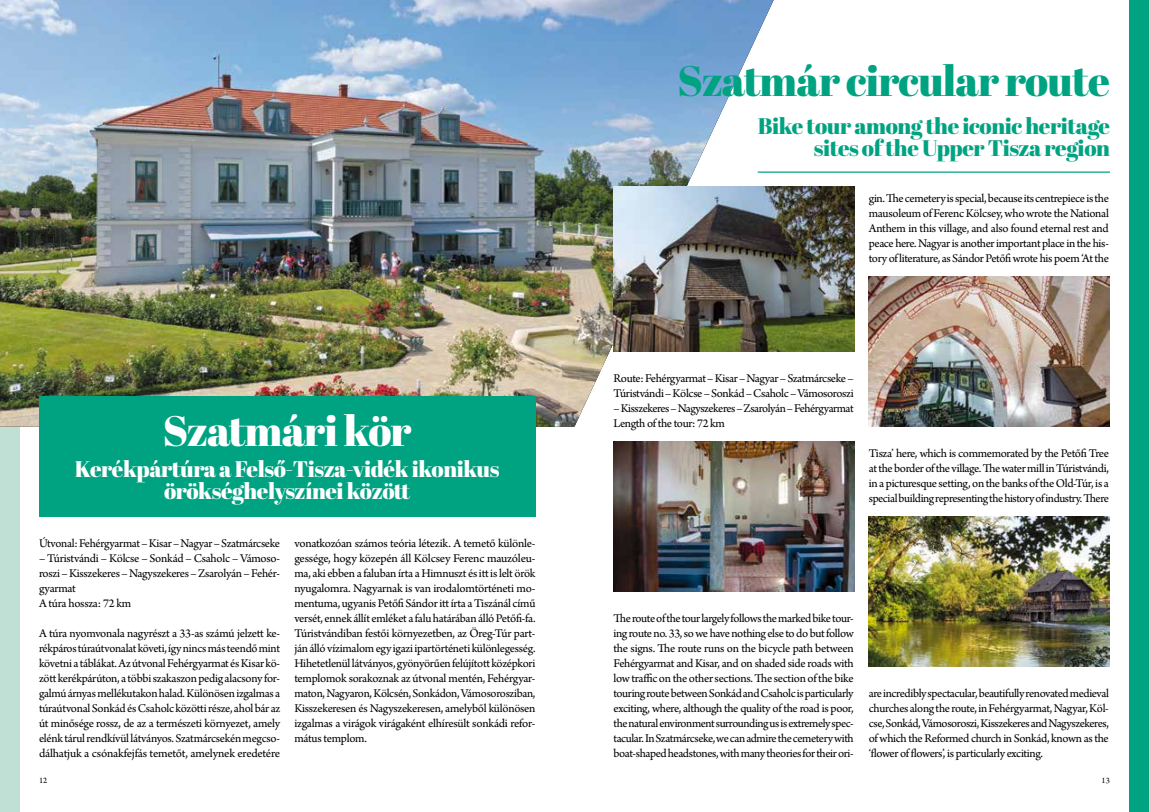
<style>
.page{position:relative;width:1149px;height:812px;background:#fff}
.page>*{position:absolute;margin:0;border:0;box-sizing:border-box;transform-origin:0 0}
.t1{font:42.5px "Abril Fatface";letter-spacing:-.02em;color:#00a381}
.t2{font:42.5px "Abril Fatface";letter-spacing:-.02em;color:#fff}
.t3{font:22.5px/22.5px "Abril Fatface";letter-spacing:-.02em;color:#fff;text-align:center}
.t4{font:22.5px/22.5px "Abril Fatface";letter-spacing:-.02em;color:#00a381;text-align:right}
.t5{font:12.5px/15px "Arno Pro";letter-spacing:-.03em;color:#000;text-align:justify}
.t6{font:8.75px "Arno Pro";color:#000}
</style>
<div class="page">
<div style="left:1129px;top:0;width:19px;height:811px;background:#00a381"></div>
<div style="left:0;top:0;width:19px;height:811px;background:#c0e0d5"></div>
<hr style="left:757px;top:171px;width:352px;height:2px;background:#00a381">
<img style="left:0;top:0;width:773px;height:426px">
<div style="left:39px;top:396px;width:496px;height:120px;background:#00a381"></div>
<img style="left:613px;top:186px;width:241px;height:165px">
<img style="left:613px;top:441px;width:241px;height:150px">
<img style="left:868px;top:276px;width:241px;height:150px">
<img style="left:868px;top:516px;width:241px;height:150px">
<h1 class="t1" style="left:677px;top:51px;width:434px">Szatmár circular route</h1>
<h2 class="t4" style="left:757px;top:114px;width:353px">Bike tour among the iconic heritage sites of the Upper Tisza region</h2>
<h1 class="t2" style="left:163px;top:401px;width:250px">Szatmári kör</h1>
<h2 class="t3" style="left:75px;top:456px;width:426px">Kerékpártúra a Felső-Tisza-vidék ikonikus örökséghelyszínei között</h2>
<p class="t5" style="left:39px;top:536px;width:242px">Útvonal: Fehérgyarmat – Kisar – Nagyar – Szatmárcseke</p>
<p class="t5" style="left:39px;top:551px;width:242px;text-align:left">– Túristvándi – Kölcse – Sonkád – Csaholc – Vámoso&shy;roszi – Kisszekeres – Nagyszekeres – Zsarolyán – Fehér&shy;gyarmat<br>A túra hossza: 72 km</p>
<p class="t5" style="left:39px;top:626px;width:243px">A túra nyomvonala nagyrészt a 33-as számú jelzett ke&shy;rékpáros túraútvonalat követi, így nincs más teendő mint követni a táblákat. Az útvonal Fehérgyarmat és Kisar kö&shy;zött kerékpárúton, a többi szakaszon pedig alacsony for&shy;galmú árnyas mellékutakon halad. Különösen izgalmas a túraútvonal Sonkád és Csaholc közötti része, ahol bár az út minősége rossz, de az a természeti környezet, amely elénk tárul rendkívül látványos. Szatmárcsekén megcso&shy;dálhatjuk a csónakfejfás temetőt, amelynek eredetére</p>
<p class="t5" style="left:294px;top:536px;width:243px">vonatkozóan számos teória létezik. A temető különle&shy;gessége, hogy közepén áll Kölcsey Ferenc mauzóleu&shy;ma, aki ebben a faluban írta a Himnuszt és itt is lelt örök nyugalomra. Nagyarnak is van irodalomtörténeti mo&shy;mentuma, ugyanis Petőfi Sándor itt írta a Tiszánál című versét, ennek állít emléket a falu határában álló Petőfi-fa.<br>Túristvándiban festői környezetben, az Öreg-Túr part&shy;ján álló vízimalom egy igazi ipartörténeti különlegesség.<br>Hihetetlenül látványos, gyönyörűen felújított középkori templomok sorakoznak az útvonal mentén, Fehérgyar&shy;maton, Nagyaron, Kölcsén, Sonkádon, Vámosorosziban, Kisszekeresen és Nagyszekeresen, amelyből különösen izgalmas a virágok virágaként elhíresült sonkádi refor&shy;mátus templom.</p>
<p class="t5" style="left:868px;top:191px;width:241px">gin. The cemetery is special, because its centrepiece is the mausoleum of Ferenc Kölcsey, who wrote the National Anthem in this village, and also found eternal rest and peace here. Nagyar is another important place in the his&shy;tory of literature, as Sándor Petőfi wrote his poem ‘At the</p>
<p class="t5" style="left:613px;top:371px;width:241px">Route: Fehérgyarmat – Kisar – Nagyar – Szatmárcseke –<br>Túristvándi – Kölcse – Sonkád – Csaholc – Vámosoroszi</p>
<p class="t5" style="left:613px;top:401px;width:241px">– Kisszekeres – Nagyszekeres – Zsarolyán – Fehérgyarmat<br>Length of the tour: 72 km</p>
<p class="t5" style="left:868px;top:446px;width:241px">Tisza’ here, which is commemorated by the Petőfi Tree at the border of the village. The water mill in Túristvándi, in a picturesque setting, on the banks of the Old-Túr, is a special building representing the history of industry. There</p>
<p class="t5" style="left:613px;top:611px;width:242px">The route of the tour largely follows the marked bike tour&shy;ing route no. 33, so we have nothing else to do but follow the signs. The route runs on the bicycle path between Fehérgyarmat and Kisar, and on shaded side roads with low traffic on the other sections. The section of the bike touring route between Sonkád and Csaholc is particularly exciting, where, although the quality of the road is poor, the natural environment surrounding us is extremely spec&shy;tacular. In Szatmárcseke, we can admire the cemetery with boat-shaped headstones, with many theories for their ori-</p>
<p class="t5" style="left:868px;top:686px;width:241px">are incredibly spectacular, beautifully renovated medieval churches along the route, in Fehérgyarmat, Nagyar, Köl&shy;cse, Sonkád, Vámosoroszi, Kisszekeres and Nagyszekeres, of which the Reformed church in Sonkád, known as the ‘flower of flowers’, is particularly exciting.</p>
<p class="t6" style="left:39px;top:775px;width:10px">12</p>
<p class="t6" style="left:1101px;top:775px;width:10px">13</p>
</div>
